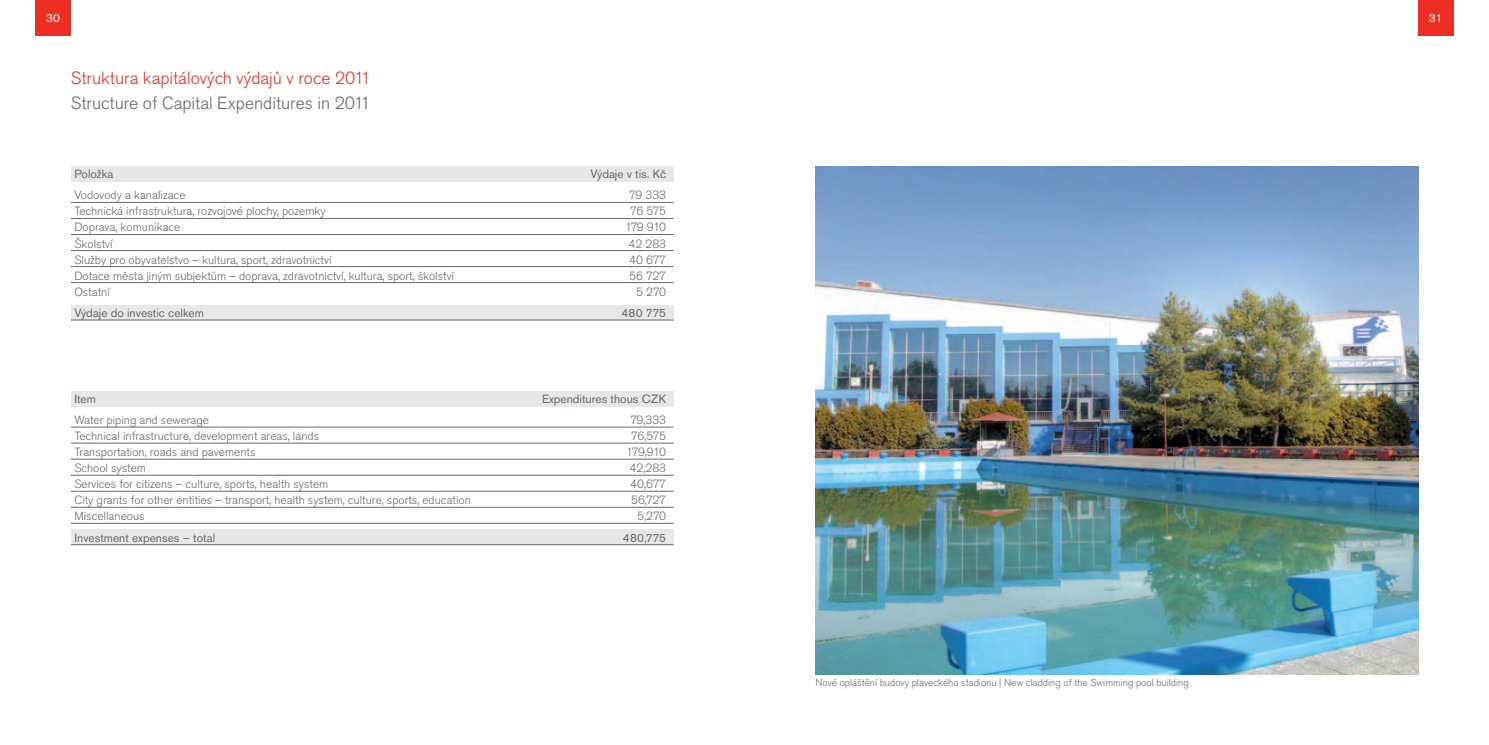
<style>
.page{position:relative;width:1489px;height:745px;background:#fff}
.page>*{position:absolute;margin:0;border:0;box-sizing:border-box;transform-origin:0 0}
.t1{font:300 17.5px "Akzidenz Grotesk Pro";color:#ee2e22}
.t2{font:300 17.5px "Akzidenz Grotesk Pro";color:#69696c}
.t3{font:300 11.88px "Akzidenz Grotesk Pro";color:#69696c}
.t4{font:11.88px "Akzidenz Grotesk Pro";color:#69696c}
.t5{font:11.88px "Akzidenz Grotesk Pro";color:#fff}
.t6{font:300 10px "Akzidenz Grotesk Pro";color:#69696c}
</style>
<div class="page">
<div style="left:35px;top:0;width:36px;height:35px;background:#ee2e22"></div>
<div style="left:1417px;top:0;width:36px;height:35px;background:#ee2e22"></div>
<div style="left:71px;top:529px;width:602px;height:15px;background:#e6e7e9"></div>
<div style="left:71px;top:305px;width:602px;height:15px;background:#e6e7e9"></div>
<div style="left:71px;top:167px;width:602px;height:15px;background:#e6e7e9"></div>
<div style="left:71px;top:391px;width:602px;height:15px;background:#e6e7e9"></div>
<hr style="left:71px;top:202px;width:602px;height:1px;background:#69696c">
<hr style="left:71px;top:218px;width:602px;height:1px;background:#69696c">
<hr style="left:71px;top:234px;width:602px;height:1px;background:#69696c">
<hr style="left:71px;top:250px;width:602px;height:1px;background:#69696c">
<hr style="left:71px;top:266px;width:602px;height:1px;background:#69696c">
<hr style="left:71px;top:282px;width:602px;height:1px;background:#69696c">
<hr style="left:71px;top:319px;width:602px;height:1px;background:#69696c">
<hr style="left:71px;top:426px;width:602px;height:1px;background:#69696c">
<hr style="left:71px;top:442px;width:602px;height:1px;background:#69696c">
<hr style="left:71px;top:458px;width:602px;height:1px;background:#69696c">
<hr style="left:71px;top:474px;width:602px;height:1px;background:#69696c">
<hr style="left:71px;top:490px;width:602px;height:1px;background:#69696c">
<hr style="left:71px;top:506px;width:602px;height:1px;background:#69696c">
<hr style="left:71px;top:522px;width:602px;height:1px;background:#69696c">
<hr style="left:71px;top:544px;width:602px;height:1px;background:#69696c">
<img style="left:815px;top:167px;width:602px;height:506px">
<p class="t5" style="left:46px;top:10px;width:16px">30</p>
<p class="t5" style="left:1428px;top:10px;width:15px">31</p>
<h1 class="t1" style="left:71px;top:67px;width:301px">Struktura kapitálových výdajů v roce 2011</h1>
<h1 class="t2" style="left:71px;top:91px;width:301px">Structure of Capital Expenditures in 2011</h1>
<p class="t4" style="left:74px;top:166px;width:41px">Položka</p>
<p class="t4" style="left:590px;top:166px;width:77px">Výdaje v tis. Kč</p>
<p class="t3" style="left:74px;top:187px;width:113px">Vodovody a kanalizace</p>
<p class="t3" style="left:629px;top:187px;width:38px">79 333</p>
<p class="t3" style="left:74px;top:203px;width:253px">Technická infrastruktura, rozvojové plochy, pozemky</p>
<p class="t3" style="left:630px;top:203px;width:37px">76 575</p>
<p class="t3" style="left:74px;top:219px;width:108px">Doprava, komunikace</p>
<p class="t3" style="left:625px;top:219px;width:43px">179 910</p>
<p class="t3" style="left:74px;top:235px;width:40px">Školství</p>
<p class="t3" style="left:628px;top:235px;width:39px">42 283</p>
<p class="t3" style="left:74px;top:251px;width:258px">Služby pro obyvatelstvo – kultura, sport, zdravotnictví</p>
<p class="t3" style="left:629px;top:251px;width:39px">40 677</p>
<p class="t3" style="left:74px;top:267px;width:381px">Dotace města jiným subjektům – doprava, zdravotnictví, kultura, sport, školství</p>
<p class="t3" style="left:629px;top:267px;width:38px">56 727</p>
<p class="t3" style="left:74px;top:283px;width:37px">Ostatní</p>
<p class="t3" style="left:636px;top:283px;width:32px">5 270</p>
<p class="t4" style="left:74px;top:305px;width:131px">Výdaje do investic celkem</p>
<p class="t4" style="left:621px;top:305px;width:46px">480 775</p>
<p class="t4" style="left:74px;top:390px;width:23px">Item</p>
<p class="t4" style="left:542px;top:390px;width:126px">Expenditures thous CZK</p>
<p class="t3" style="left:74px;top:412px;width:136px">Water piping and sewerage</p>
<p class="t3" style="left:630px;top:412px;width:37px">79,333</p>
<p class="t3" style="left:74px;top:428px;width:246px">Technical infrastructure, development areas, lands</p>
<p class="t3" style="left:631px;top:428px;width:36px">76,575</p>
<p class="t3" style="left:74px;top:444px;width:182px">Transportation, roads and pavements</p>
<p class="t3" style="left:626px;top:444px;width:41px">179,910</p>
<p class="t3" style="left:74px;top:460px;width:73px">School system</p>
<p class="t3" style="left:629px;top:460px;width:38px">42,283</p>
<p class="t3" style="left:74px;top:476px;width:255px">Services for citizens – culture, sports, health system</p>
<p class="t3" style="left:630px;top:476px;width:38px">40,677</p>
<p class="t3" style="left:74px;top:492px;width:398px">City grants for other entities – transport, health system, culture, sports, education</p>
<p class="t3" style="left:631px;top:492px;width:37px">56,727</p>
<p class="t3" style="left:74px;top:508px;width:72px">Miscellaneous</p>
<p class="t3" style="left:637px;top:508px;width:30px">5,270</p>
<p class="t4" style="left:74px;top:529px;width:142px">Investment expenses – total</p>
<p class="t4" style="left:623px;top:529px;width:45px">480,775</p>
<p class="t6" style="left:815px;top:675px;width:375px">Nové opláštění budovy plaveckého stadionu | New cladding of the Swimming pool building</p>
</div>
